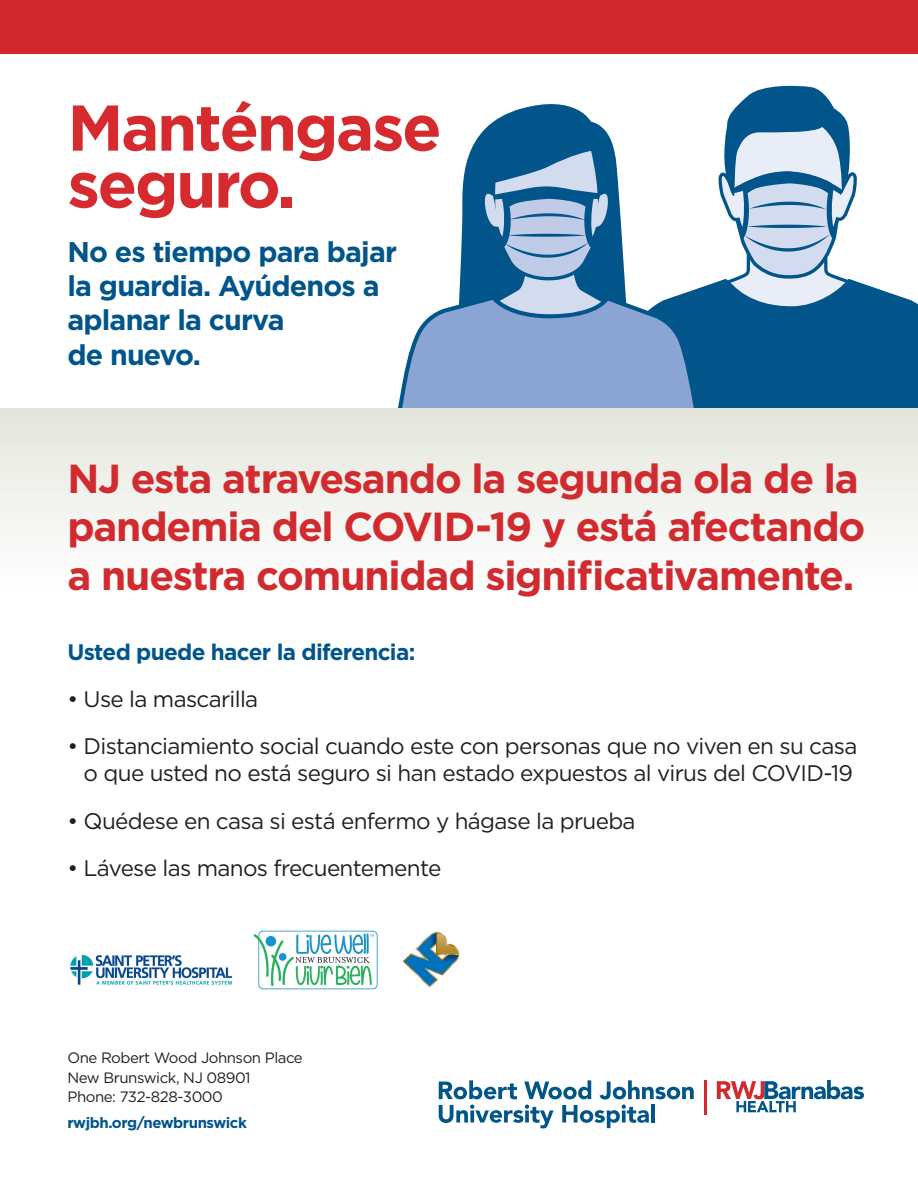
<style>
.page{position:relative;width:918px;height:1188px;background:#fff}
.page>*{position:absolute;margin:0;border:0;box-sizing:border-box;transform-origin:0 0}
.t1{font:700 64.5px/57px "Gotham";letter-spacing:-.035em;color:#d52b2e}
.t2{font:700 40.5px/48.6px "Gotham";letter-spacing:-.03em;color:#d12a2f}
.t3{font:700 28.5px/34.2px "Gotham";letter-spacing:-.03em;color:#01558a}
.t4{font:22.5px/27px "Gotham";letter-spacing:-.03em;color:#231f20;text-align:center}
.t5{font:700 22.5px "Gotham";letter-spacing:-.03em;color:#01558a}
.t6{font:15px "Gotham";letter-spacing:-.03em;color:#231f20}
.t7{font:700 15px "Gotham";letter-spacing:-.03em;color:#00558b}
</style>
<div class="page">
<svg style="left:398px;top:85px;width:520px;height:323px"></svg>
<div style="left:0;top:408px;width:918px;height:270px;background:linear-gradient(to bottom,#e6e9e0,#fff)"></div>
<div style="left:0;top:0;width:918px;height:54px;background:#d1282f"></div>
<svg style="left:439px;top:1080px;width:255px;height:48px"></svg>
<hr style="left:651px;top:1104px;width:4px;height:19px;background:#015589">
<svg style="left:717px;top:1080px;width:147px;height:32px"></svg>
<hr style="left:704px;top:1080px;width:2px;height:34px;background:#d12a2f">
<img style="left:253px;top:930px;width:125px;height:60px">
<img style="left:402px;top:932px;width:58px;height:56px">
<img style="left:70px;top:955px;width:163px;height:30px">
<p class="t1" style="left:68px;top:98px;width:376px">Manténgase seguro.</p>
<p class="t3" style="left:68px;top:234px;width:331px">No es tiempo para bajar la guardia. Ayúdenos a aplanar la curva<br>de nuevo.</p>
<p class="t2" style="left:68px;top:453px;width:799px">NJ esta atravesando la segunda ola de la pandemia del COVID-19 y está afectando a nuestra comunidad significativamente.</p>
<p class="t5" style="left:68px;top:639px;width:349px">Usted puede hacer la diferencia:</p>
<p class="t4" style="left:68px;top:685px;width:192px">• Use la mascarilla</p>
<p class="t4" style="left:68px;top:732px;width:791px">• Distanciamiento social cuando este con personas que no viven en su casa o que usted no está seguro si han estado expuestos al virus del COVID-19</p>
<p class="t4" style="left:68px;top:807px;width:570px">• Quédese en casa si está enfermo y hágase la prueba</p>
<p class="t4" style="left:68px;top:854px;width:376px">• Lávese las manos frecuentemente</p>
<p class="t6" style="left:68px;top:1048px;width:237px">One Robert Wood Johnson Place</p>
<p class="t6" style="left:68px;top:1068px;width:185px">New Brunswick, NJ 08901</p>
<p class="t6" style="left:68px;top:1087px;width:157px">Phone: 732-828-3000</p>
<p class="t7" style="left:68px;top:1114px;width:181px">rwjbh.org/newbrunswick</p>
</div>
